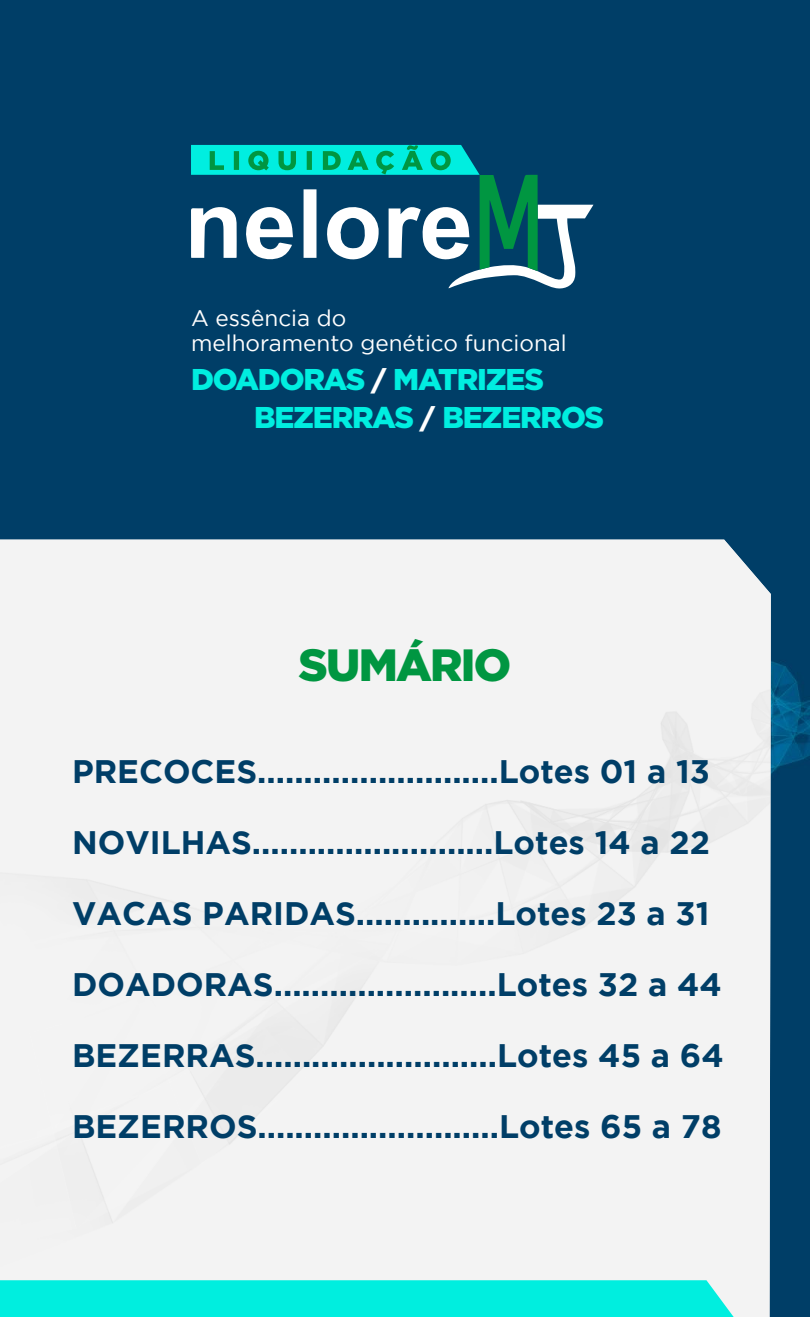
<style>
.page{position:relative;width:810px;height:1317px;background:#003e67}
.page>*{position:absolute;margin:0;border:0;box-sizing:border-box;transform-origin:0 0}
.t1{font:900 45.15px "Gotham";letter-spacing:-.04em;color:#009641}
.t2{font:700 32.47px/71.1px "Gotham";color:#003e67}
.t3{font:900 30.08px/39px "Gotham";letter-spacing:-.04em;color:#00eee0}
.t4{font:22.58px/24.2px "Gotham";color:#fff}
.s1{font-size:27.53px;color:#fff}
</style>
<div class="page">
<div style="left:0;top:540px;width:771px;height:777px;background:#f3f3f3"></div>
<div style="left:0;top:1280px;width:734px;height:37px;background:#00eedf"></div>
<svg style="left:191px;top:145px;width:402px;height:144px"></svg>
<p class="t4" style="left:191px;top:306px;width:377px">A essência do<br>melhoramento genético funcional</p>
<p class="t3" style="left:254px;top:359px;width:352px;text-indent:-63px">DOADORAS <span class="s1">/</span> MATRIZES<br>BEZERRAS <span class="s1">/</span> BEZERROS</p>
<h1 class="t1" style="left:299px;top:639px;width:214px">SUMÁRIO</h1>
<p class="t2" style="left:72px;top:735px;width:653px">PRECOCES..........................Lotes 01 a 13<br>NOVILHAS..........................Lotes 14 a 22<br>VACAS PARIDAS...............Lotes 23 a 31<br>DOADORAS........................Lotes 32 a 44<br>BEZERRAS..........................Lotes 45 a 64<br>BEZERROS..........................Lotes 65 a 78</p>
</div>
